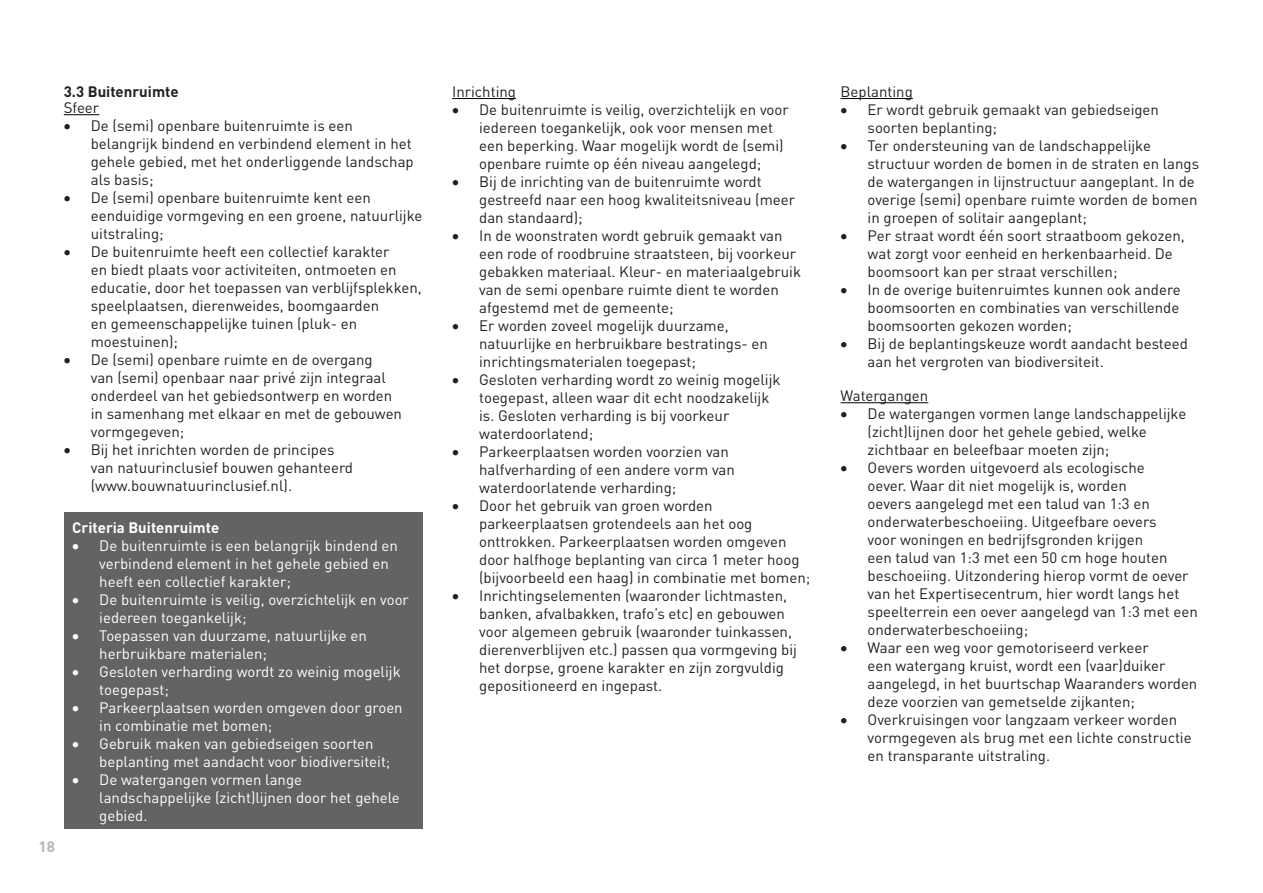
<style>
.page{position:relative;width:1263px;height:893px;background:#fff}
.page>*{position:absolute;margin:0;border:0;box-sizing:border-box;transform-origin:0 0}
.t1{font:15px/18px "DINOT";color:#231f20}
.t2{font:15px/18px "DINOT";color:#fff}
.t3{font:700 15px "DINOT";color:#fff}
.t4{font:700 15px "DINOT";color:#231f20}
.t5{font:700 15px "DINOT";color:#bab5b4}
</style>
<div class="page">
<hr style="left:64px;top:114px;width:35px;height:1px;background:#000">
<hr style="left:452px;top:98px;width:64px;height:1px;background:#000">
<div style="left:64px;top:513px;width:358px;height:316px;background:#646363"></div>
<hr style="left:840px;top:98px;width:73px;height:1px;background:#000">
<hr style="left:840px;top:402px;width:88px;height:1px;background:#000">
<p class="t4" style="left:64px;top:81px;width:116px">3.3 Buitenruimte</p>
<p class="t1" style="left:64px;top:98px;width:37px">Sfeer</p>
<p class="t1" style="left:91px;top:116px;width:324px;text-indent:-27px">• De (semi) openbare buitenruimte is een belangrijk bindend en verbindend element in het gehele gebied, met het onderliggende landschap als basis;</p>
<p class="t1" style="left:91px;top:188px;width:333px;text-indent:-27px">• De (semi) openbare buitenruimte kent een eenduidige vormgeving en een groene, natuurlijke uitstraling;</p>
<p class="t1" style="left:91px;top:242px;width:332px;text-indent:-27px">• De buitenruimte heeft een collectief karakter<br>en biedt plaats voor activiteiten, ontmoeten en educatie, door het toepassen van verblijfsplekken, speelplaatsen, dierenweides, boomgaarden<br>en gemeenschappelijke tuinen (pluk- en moestuinen);</p>
<p class="t1" style="left:91px;top:350px;width:313px;text-indent:-27px">• De (semi) openbare ruimte en de overgang<br>van (semi) openbaar naar privé zijn integraal onderdeel van het gebiedsontwerp en worden in samenhang met elkaar en met de gebouwen vormgegeven;</p>
<p class="t1" style="left:91px;top:440px;width:264px;text-indent:-27px">• Bij het inrichten worden de principes van natuurinclusief bouwen gehanteerd (www.bouwnatuurinclusief.nl).</p>
<p class="t5" style="left:39px;top:836px;width:18px">18</p>
<p class="t3" style="left:72px;top:517px;width:148px">Criteria Buitenruimte</p>
<p class="t2" style="left:99px;top:536px;width:300px;text-indent:-27px">• De buitenruimte is een belangrijk bindend en verbindend element in het gehele gebied en heeft een collectief karakter;</p>
<p class="t2" style="left:99px;top:590px;width:311px;text-indent:-27px">• De buitenruimte is veilig, overzichtelijk en voor iedereen toegankelijk;</p>
<p class="t2" style="left:99px;top:626px;width:269px;text-indent:-27px">• Toepassen van duurzame, natuurlijke en herbruikbare materialen;</p>
<p class="t2" style="left:99px;top:662px;width:303px;text-indent:-27px">• Gesloten verharding wordt zo weinig mogelijk toegepast;</p>
<p class="t2" style="left:99px;top:698px;width:305px;text-indent:-27px">• Parkeerplaatsen worden omgeven door groen in combinatie met bomen;</p>
<p class="t2" style="left:99px;top:734px;width:293px;text-indent:-27px">• Gebruik maken van gebiedseigen soorten beplanting met aandacht voor biodiversiteit;</p>
<p class="t2" style="left:99px;top:770px;width:302px;text-indent:-27px">• De watergangen vormen lange landschappelijke (zicht)lijnen door het gehele gebied.</p>
<p class="t1" style="left:452px;top:81px;width:65px">Inrichting</p>
<p class="t1" style="left:479px;top:99px;width:311px;text-indent:-27px">• De buitenruimte is veilig, overzichtelijk en voor iedereen toegankelijk, ook voor mensen met een beperking. Waar mogelijk wordt de (semi) openbare ruimte op één niveau aangelegd;</p>
<p class="t1" style="left:479px;top:171px;width:317px;text-indent:-27px">• Bij de inrichting van de buitenruimte wordt gestreefd naar een hoog kwaliteitsniveau (meer dan standaard);</p>
<p class="t1" style="left:479px;top:225px;width:323px;text-indent:-27px">• In de woonstraten wordt gebruik gemaakt van een rode of roodbruine straatsteen, bij voorkeur gebakken materiaal. Kleur- en materiaalgebruik van de semi openbare ruimte dient te worden afgestemd met de gemeente;</p>
<p class="t1" style="left:479px;top:315px;width:290px;text-indent:-27px">• Er worden zoveel mogelijk duurzame, natuurlijke en herbruikbare bestratings- en inrichtingsmaterialen toegepast;</p>
<p class="t1" style="left:479px;top:369px;width:303px;text-indent:-27px">• Gesloten verharding wordt zo weinig mogelijk toegepast, alleen waar dit echt noodzakelijk is. Gesloten verharding is bij voorkeur waterdoorlatend;</p>
<p class="t1" style="left:479px;top:441px;width:257px;text-indent:-27px">• Parkeerplaatsen worden voorzien van halfverharding of een andere vorm van waterdoorlatende verharding;</p>
<p class="t1" style="left:479px;top:495px;width:333px;text-indent:-27px">• Door het gebruik van groen worden parkeerplaatsen grotendeels aan het oog onttrokken. Parkeerplaatsen worden omgeven door halfhoge beplanting van circa 1 meter hoog (bijvoorbeeld een haag) in combinatie met bomen;</p>
<p class="t1" style="left:479px;top:585px;width:319px;text-indent:-27px">• Inrichtingselementen (waaronder lichtmasten, banken, afvalbakken, trafo’s etc) en gebouwen voor algemeen gebruik (waaronder tuinkassen, dierenverblijven etc.) passen qua vormgeving bij het dorpse, groene karakter en zijn zorgvuldig gepositioneerd en ingepast.</p>
<p class="t1" style="left:840px;top:81px;width:74px">Beplanting</p>
<p class="t1" style="left:867px;top:99px;width:293px;text-indent:-27px">• Er wordt gebruik gemaakt van gebiedseigen soorten beplanting;</p>
<p class="t1" style="left:867px;top:135px;width:333px;text-indent:-27px">• Ter ondersteuning van de landschappelijke structuur worden de bomen in de straten en langs de watergangen in lijnstructuur aangeplant. In de overige (semi) openbare ruimte worden de bomen in groepen of solitair aangeplant;</p>
<p class="t1" style="left:867px;top:225px;width:319px;text-indent:-27px">• Per straat wordt één soort straatboom gekozen, wat zorgt voor eenheid en herkenbaarheid. De boomsoort kan per straat verschillen;</p>
<p class="t1" style="left:867px;top:279px;width:315px;text-align:justify;text-indent:-27px">• In de overige buitenruimtes kunnen ook andere boomsoorten en combinaties van verschillende boomsoorten gekozen worden;</p>
<p class="t1" style="left:867px;top:333px;width:322px;text-indent:-27px">• Bij de beplantingskeuze wordt aandacht besteed aan het vergroten van biodiversiteit.</p>
<p class="t1" style="left:840px;top:386px;width:89px">Watergangen</p>
<p class="t1" style="left:867px;top:404px;width:320px;text-indent:-27px">• De watergangen vormen lange landschappelijke (zicht)lijnen door het gehele gebied, welke zichtbaar en beleefbaar moeten zijn;</p>
<p class="t1" style="left:867px;top:458px;width:332px;text-indent:-27px">• Oevers worden uitgevoerd als ecologische<br>oever. Waar dit niet mogelijk is, worden<br>oevers aangelegd met een talud van 1:3 en onderwaterbeschoeiing. Uitgeefbare oevers<br>voor woningen en bedrijfsgronden krijgen<br>een talud van 1:3 met een 50 cm hoge houten beschoeiing. Uitzondering hierop vormt de oever van het Expertisecentrum, hier wordt langs het speelterrein een oever aangelegd van 1:3 met een onderwaterbeschoeiing;</p>
<p class="t1" style="left:867px;top:638px;width:331px;text-indent:-27px">• Waar een weg voor gemotoriseerd verkeer<br>een watergang kruist, wordt een (vaar)duiker aangelegd, in het buurtschap Waaranders worden deze voorzien van gemetselde zijkanten;</p>
<p class="t1" style="left:867px;top:710px;width:326px;text-indent:-27px">• Overkruisingen voor langzaam verkeer worden vormgegeven als brug met een lichte constructie en transparante uitstraling.</p>
</div>
